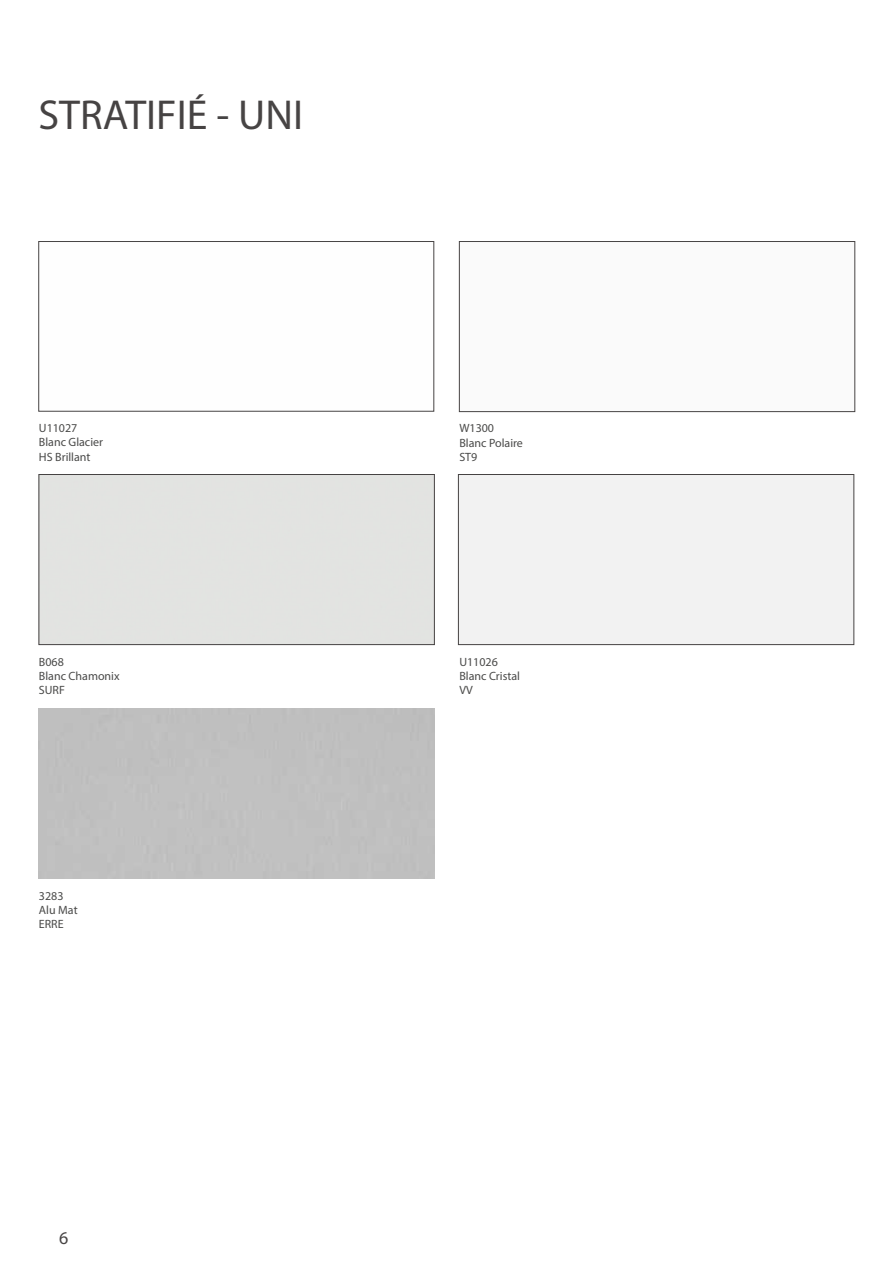
<style>
.page{position:relative;width:893px;height:1263px;background:#fff}
.page>*{position:absolute;margin:0;border:0;box-sizing:border-box;transform-origin:0 0}
.t1{font:42px "Myriad Pro";color:#464343}
.t2{font:18px "Myriad Pro";color:#474444}
.t3{font:12px/14.4px "Myriad Pro";color:#4a4a49}
.s1{color:#474444}
</style>
<div class="page">
<div style="left:458px;top:474px;width:396px;height:171px;border:1px solid #464343"></div>
<div style="left:39px;top:474px;width:396px;height:171px;border:1px solid #464343"></div>
<div style="left:39px;top:241px;width:395px;height:170px;border:1px solid #474444"></div>
<div style="left:459px;top:241px;width:396px;height:171px;border:1px solid #474444"></div>
<h1 class="t1" style="left:39px;top:89px;width:266px">STRATIFIÉ - <span class="s1">UNI</span></h1>
<p class="t3" style="left:39px;top:420px;width:66px">U11027<br>Blanc Glacier<br>HS Brillant</p>
<p class="t3" style="left:39px;top:654px;width:82px">B068<br>Blanc Chamonix<br>SURF</p>
<p class="t3" style="left:39px;top:888px;width:40px">3283<br>Alu Mat<br>ERRE</p>
<h2 class="t2" style="left:59px;top:1227px;width:11px">6</h2>
<p class="t3" style="left:459px;top:421px;width:65px">W1300<br>Blanc Polaire<br>ST9</p>
<p class="t3" style="left:459px;top:654px;width:62px">U11026<br>Blanc Cristal<br>VV</p>
</div>
